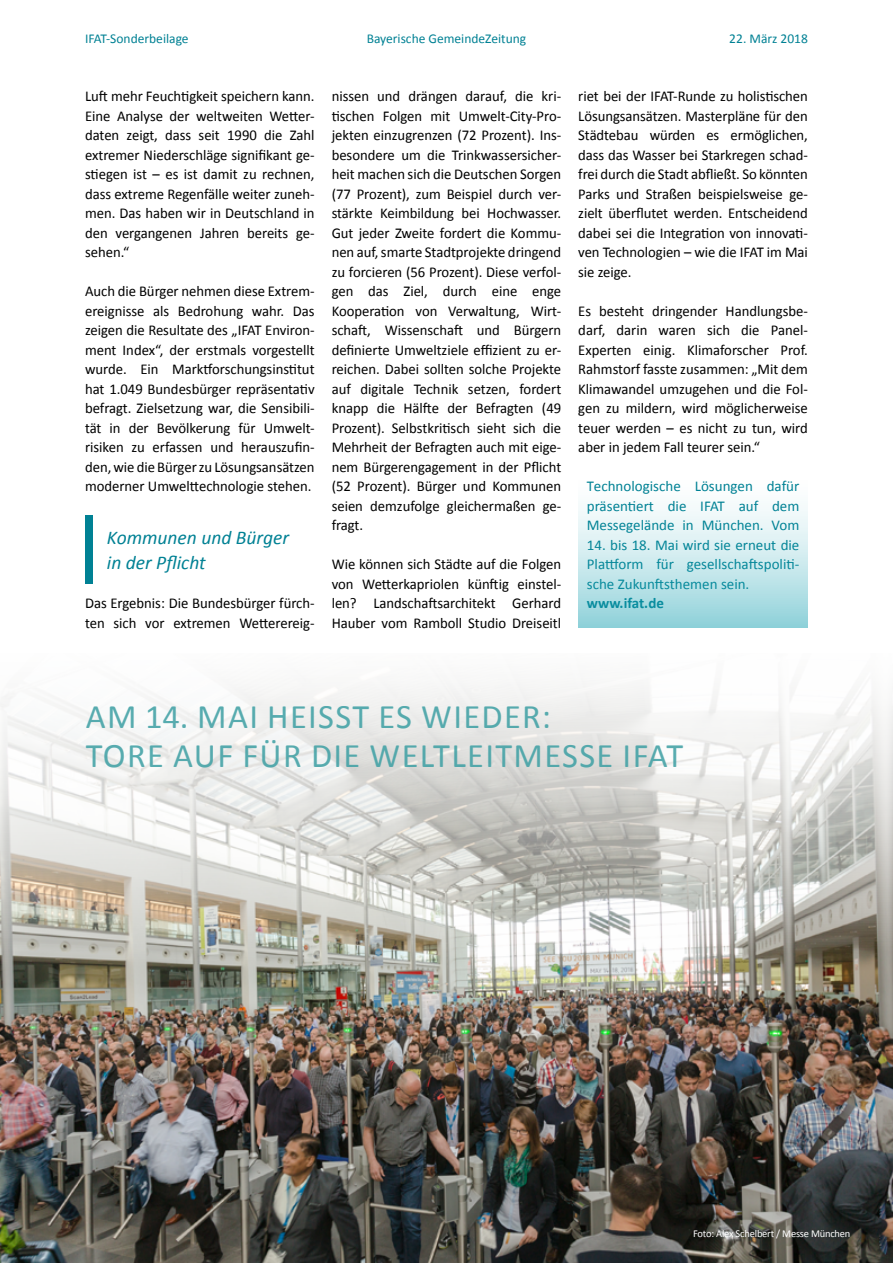
<style>
.page{position:relative;width:893px;height:1263px;background:#fff}
.page>*{position:absolute;margin:0;border:0;box-sizing:border-box;transform-origin:0 0}
.t1{font:34.5px/39px "Calibri";letter-spacing:.04em;color:#3fa0a4}
.ZwiTi{font:italic 19.5px/25.5px "Calibri";color:#008194}
.Blocksatz_Sonderdruc{font:15px/19.5px "Calibri";color:#000;text-align:justify}
.Einleitung_Calibri_g{font:15px/19.5px "Calibri";color:#008194;text-align:justify}
.Notiz_italic_8pt{font:700 15px "Calibri";color:#008194}
.t2{font:13.5px "Calibri";color:#008194}
.BU_auf_Schwarz{font:10.5px "Calibri";letter-spacing:-.02em;color:#fff}
</style>
<div class="page">
<div style="left:85px;top:515px;width:7px;height:68px;background:#008194"></div>
<img style="left:0;top:683px;width:893px;height:580px">
<div style="left:578px;top:472px;width:230px;height:156px;background:linear-gradient(to bottom,#fff,#98d5dc)"></div>
<p class="t2" style="left:85px;top:30px;width:105px">IFAT-Sonderbeilage</p>
<p class="t2" style="left:367px;top:30px;width:161px">Bayerische GemeindeZeitung</p>
<p class="t2" style="left:729px;top:30px;width:80px">22. März 2018</p>
<p class="Blocksatz_Sonderdruc" style="left:85px;top:86px;width:231px">Luft mehr Feuchtigkeit speichern kann.<br>Eine Analyse der weltweiten Wetter&shy;daten zeigt, dass seit 1990 die Zahl extremer Niederschläge signifikant ge&shy;stiegen ist – es ist damit zu rechnen, dass extreme Regenfälle weiter zuneh&shy;men. Das haben wir in Deutschland in den vergangenen Jahren bereits ge&shy;sehen.“</p>
<p class="Blocksatz_Sonderdruc" style="left:85px;top:281px;width:231px">Auch die Bürger nehmen diese Extrem&shy;ereignisse als Bedrohung wahr. Das zeigen die Resultate des „IFAT Environ&shy;ment Index“, der erstmals vorgestellt wurde. Ein Marktforschungsinstitut hat 1.049 Bundesbürger repräsentativ befragt. Zielsetzung war, die Sensibili&shy;tät in der Bevölkerung für Umwelt&shy;risiken zu erfassen und herauszufin&shy;den, wie die Bürger zu Lösungsansätzen moderner Umwelttechnologie stehen.</p>
<p class="ZwiTi" style="left:107px;top:524px;width:184px">Kommunen und Bürger in der Pflicht</p>
<p class="Blocksatz_Sonderdruc" style="left:85px;top:593px;width:231px">Das Ergebnis: Die Bundesbürger fürch&shy;ten sich vor extremen Wetterereig-</p>
<p class="Blocksatz_Sonderdruc" style="left:332px;top:86px;width:231px">nissen und drängen darauf, die kri&shy;tischen Folgen mit Umwelt-City-Pro&shy;jekten einzugrenzen (72 Prozent). Ins&shy;besondere um die Trinkwassersicher&shy;heit machen sich die Deutschen Sorgen (77 Prozent), zum Beispiel durch ver&shy;stärkte Keimbildung bei Hochwasser.<br>Gut jeder Zweite fordert die Kommu&shy;nen auf, smarte Stadtprojekte dringend zu forcieren (56 Prozent). Diese verfol&shy;gen das Ziel, durch eine enge Kooperation von Verwaltung, Wirt&shy;schaft, Wissenschaft und Bürgern definierte Umweltziele effizient zu er&shy;reichen. Dabei sollten solche Projekte auf digitale Technik setzen, fordert knapp die Hälfte der Befragten (49<br>Prozent). Selbstkritisch sieht sich die Mehrheit der Befragten auch mit eige&shy;nem Bürgerengagement in der Pflicht (52 Prozent). Bürger und Kommunen seien demzufolge gleichermaßen ge&shy;fragt.</p>
<p class="Blocksatz_Sonderdruc" style="left:332px;top:554px;width:231px">Wie können sich Städte auf die Folgen von Wetterkapriolen künftig einstel&shy;len? Landschaftsarchitekt Gerhard Hauber vom Ramboll Studio Dreiseitl</p>
<p class="Blocksatz_Sonderdruc" style="left:578px;top:86px;width:231px">riet bei der IFAT-Runde zu holistischen Lösungsansätzen. Masterpläne für den Städtebau würden es ermöglichen, dass das Wasser bei Starkregen schad&shy;frei durch die Stadt abfließt. So könnten Parks und Straßen beispielsweise ge&shy;zielt überflutet werden. Entscheidend dabei sei die Integration von innovati&shy;ven Technologien – wie die IFAT im Mai sie zeige.</p>
<p class="Blocksatz_Sonderdruc" style="left:578px;top:301px;width:231px">Es besteht dringender Handlungsbe&shy;darf, darin waren sich die Panel-Experten einig. Klimaforscher Prof.<br>Rahmstorf fasste zusammen: „Mit dem Klimawandel umzugehen und die Fol&shy;gen zu mildern, wird möglicherweise teuer werden – es nicht zu tun, wird aber in jedem Fall teurer sein.“</p>
<p class="Einleitung_Calibri_g" style="left:587px;top:476px;width:214px">Technologische Lösungen dafür präsentiert die IFAT auf dem Messegelände in München. Vom</p>
<p class="Einleitung_Calibri_g" style="left:587px;top:535px;width:214px">14. bis 18. Mai wird sie erneut die Plattform für gesellschaftspoliti&shy;sche Zukunftsthemen sein.</p>
<p class="Notiz_italic_8pt" style="left:587px;top:593px;width:79px">www.ifat.de</p>
<h1 class="t1" style="left:86px;top:697px;width:599px">AM 14. MAI HEISST ES WIEDER:<br>TORE AUF FÜR DIE WELTLEITMESSE IFAT</h1>
<p class="BU_auf_Schwarz" style="left:693px;top:1227px;width:159px">Foto: Alex Schelbert / Messe München</p>
</div>
